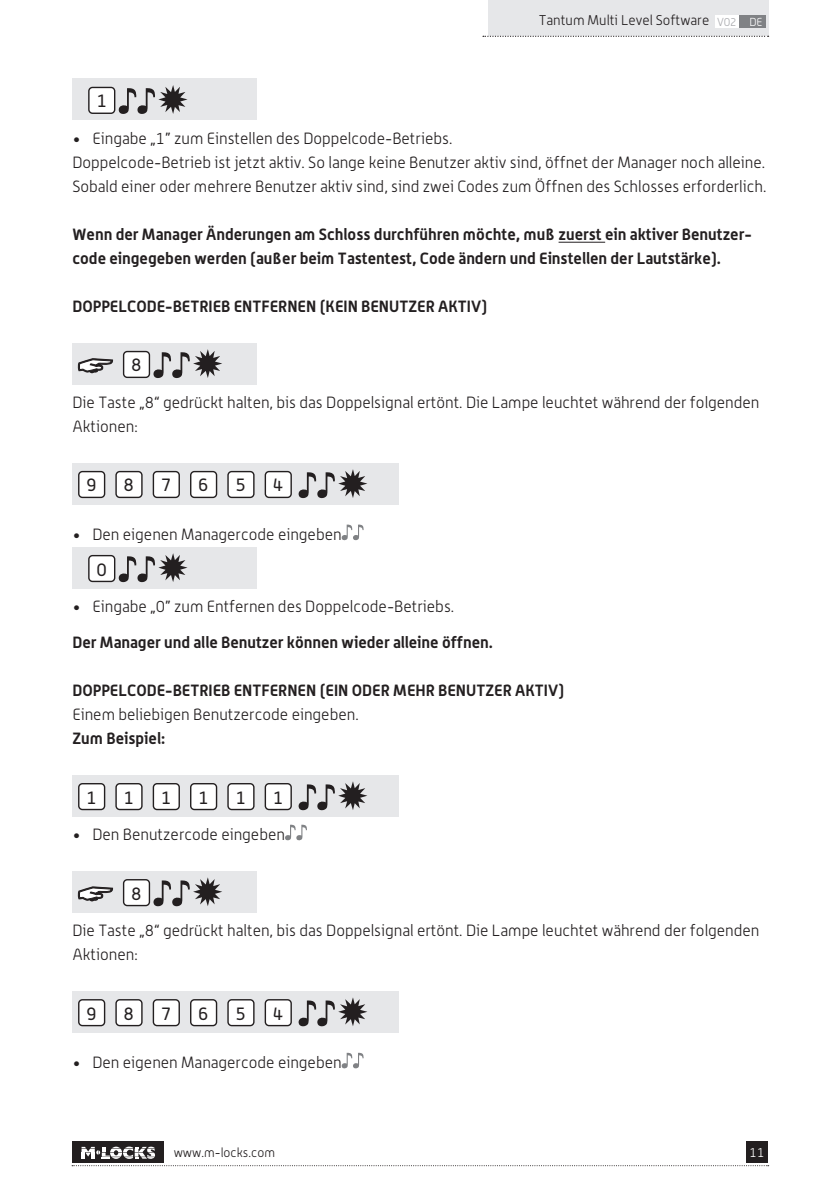
<style>
.page{position:relative;width:840px;height:1191px;background:#fff}
.page>*{position:absolute;margin:0;border:0;box-sizing:border-box;transform-origin:0 0}
.body{font:18px "Alwyn OT";color:#231f20}
.body-2{font:300 16px/24px "Alwyn OT";color:#231f20}
.body-3{font:700 16px/24px "Alwyn OT";color:#231f20}
.t1{font:300 14px "Alwyn OT";color:#231f20}
.t2{font:300 12.8px "Alwyn OT";color:#231f20}
.t3{font:300 12.8px "Alwyn OT";color:#fff}
.s1{font-size:11.4px;color:#a8a9ad}
.s2{font-size:11.4px;color:#fff}
</style>
<div class="page">
<div style="left:746px;top:1141px;width:21px;height:22px;background:#231f20"></div>
<svg style="left:72px;top:1165px;width:696px;height:1px"></svg>
<div style="left:488px;top:0;width:279px;height:36px;background:#e6e7e9"></div>
<div style="left:714px;top:15px;width:24px;height:13px;background:#fff"></div>
<div style="left:738px;top:15px;width:27px;height:13px;background:#808285"></div>
<svg style="left:482px;top:36px;width:286px;height:1px"></svg>
<div style="left:72px;top:1141px;width:91px;height:22px;background:#231f20"></div>
<svg style="left:81px;top:1146px;width:74px;height:12px"></svg>
<hr style="left:558px;top:242px;width:47px;height:1px;background:#231f20">
<div style="left:72px;top:79px;width:184px;height:41px;background:#e6e7e9"></div>
<div style="left:89px;top:87px;width:26px;height:26px;background:#fff;border-radius:4px"></div>
<div style="left:88px;top:87px;width:27px;height:27px;border:1px solid #231f20;border-radius:4px"></div>
<svg style="left:118px;top:85px;width:69px;height:29px"></svg>
<div style="left:72px;top:343px;width:184px;height:41px;background:#e6e7e9"></div>
<svg style="left:78px;top:358px;width:35px;height:15px"></svg>
<div style="left:123px;top:351px;width:26px;height:26px;background:#fff;border-radius:4px"></div>
<div style="left:123px;top:351px;width:27px;height:27px;border:1px solid #231f20;border-radius:4px"></div>
<svg style="left:153px;top:349px;width:69px;height:29px"></svg>
<div style="left:72px;top:463px;width:327px;height:41px;background:#e6e7e9"></div>
<div style="left:79px;top:471px;width:25px;height:26px;background:#fff;border-radius:4px"></div>
<div style="left:78px;top:471px;width:27px;height:27px;border:1px solid #231f20;border-radius:4px"></div>
<div style="left:116px;top:471px;width:26px;height:26px;background:#fff;border-radius:4px"></div>
<div style="left:115px;top:471px;width:27px;height:27px;border:1px solid #231f20;border-radius:4px"></div>
<div style="left:153px;top:471px;width:26px;height:26px;background:#fff;border-radius:4px"></div>
<div style="left:153px;top:471px;width:27px;height:27px;border:1px solid #231f20;border-radius:4px"></div>
<div style="left:191px;top:471px;width:25px;height:26px;background:#fff;border-radius:4px"></div>
<div style="left:190px;top:471px;width:27px;height:27px;border:1px solid #231f20;border-radius:4px"></div>
<div style="left:228px;top:471px;width:26px;height:26px;background:#fff;border-radius:4px"></div>
<div style="left:227px;top:471px;width:27px;height:27px;border:1px solid #231f20;border-radius:4px"></div>
<div style="left:265px;top:471px;width:26px;height:26px;background:#fff;border-radius:4px"></div>
<div style="left:264px;top:471px;width:28px;height:27px;border:1px solid #231f20;border-radius:4px"></div>
<svg style="left:298px;top:469px;width:69px;height:30px"></svg>
<svg style="left:341px;top:524px;width:22px;height:17px"></svg>
<div style="left:72px;top:547px;width:184px;height:41px;background:#e6e7e9"></div>
<div style="left:89px;top:555px;width:26px;height:26px;background:#fff;border-radius:4px"></div>
<div style="left:88px;top:555px;width:27px;height:27px;border:1px solid #231f20;border-radius:4px"></div>
<svg style="left:118px;top:553px;width:69px;height:30px"></svg>
<div style="left:72px;top:775px;width:327px;height:41px;background:#e6e7e9"></div>
<div style="left:79px;top:783px;width:25px;height:26px;background:#fff;border-radius:4px"></div>
<div style="left:78px;top:783px;width:27px;height:27px;border:1px solid #231f20;border-radius:4px"></div>
<div style="left:116px;top:783px;width:26px;height:26px;background:#fff;border-radius:4px"></div>
<div style="left:115px;top:783px;width:27px;height:27px;border:1px solid #231f20;border-radius:4px"></div>
<div style="left:153px;top:783px;width:26px;height:26px;background:#fff;border-radius:4px"></div>
<div style="left:153px;top:783px;width:27px;height:27px;border:1px solid #231f20;border-radius:4px"></div>
<div style="left:191px;top:783px;width:25px;height:26px;background:#fff;border-radius:4px"></div>
<div style="left:190px;top:783px;width:27px;height:27px;border:1px solid #231f20;border-radius:4px"></div>
<div style="left:228px;top:783px;width:26px;height:26px;background:#fff;border-radius:4px"></div>
<div style="left:227px;top:783px;width:27px;height:27px;border:1px solid #231f20;border-radius:4px"></div>
<div style="left:265px;top:783px;width:26px;height:26px;background:#fff;border-radius:4px"></div>
<div style="left:264px;top:783px;width:28px;height:27px;border:1px solid #231f20;border-radius:4px"></div>
<svg style="left:298px;top:781px;width:69px;height:30px"></svg>
<svg style="left:285px;top:824px;width:22px;height:17px"></svg>
<div style="left:72px;top:871px;width:184px;height:41px;background:#e6e7e9"></div>
<svg style="left:78px;top:886px;width:35px;height:15px"></svg>
<div style="left:123px;top:879px;width:26px;height:26px;background:#fff;border-radius:4px"></div>
<div style="left:123px;top:879px;width:27px;height:27px;border:1px solid #231f20;border-radius:4px"></div>
<svg style="left:153px;top:877px;width:69px;height:30px"></svg>
<div style="left:72px;top:991px;width:327px;height:41px;background:#e6e7e9"></div>
<div style="left:79px;top:999px;width:25px;height:26px;background:#fff;border-radius:4px"></div>
<div style="left:78px;top:999px;width:27px;height:27px;border:1px solid #231f20;border-radius:4px"></div>
<div style="left:116px;top:999px;width:26px;height:26px;background:#fff;border-radius:4px"></div>
<div style="left:115px;top:999px;width:27px;height:27px;border:1px solid #231f20;border-radius:4px"></div>
<div style="left:153px;top:999px;width:26px;height:26px;background:#fff;border-radius:4px"></div>
<div style="left:153px;top:999px;width:27px;height:27px;border:1px solid #231f20;border-radius:4px"></div>
<div style="left:191px;top:999px;width:25px;height:26px;background:#fff;border-radius:4px"></div>
<div style="left:190px;top:999px;width:27px;height:27px;border:1px solid #231f20;border-radius:4px"></div>
<div style="left:228px;top:999px;width:26px;height:26px;background:#fff;border-radius:4px"></div>
<div style="left:227px;top:999px;width:27px;height:27px;border:1px solid #231f20;border-radius:4px"></div>
<div style="left:265px;top:999px;width:26px;height:26px;background:#fff;border-radius:4px"></div>
<div style="left:264px;top:999px;width:28px;height:27px;border:1px solid #231f20;border-radius:4px"></div>
<svg style="left:298px;top:997px;width:69px;height:30px"></svg>
<svg style="left:341px;top:1052px;width:22px;height:17px"></svg>
<p class="t1" style="left:538px;top:12px;width:225px">Tantum Multi Level Software <span class="s1">V02</span> <span class="s2">DE</span></p>
<p class="body" style="left:96px;top:90px;width:12px">1</p>
<p class="body-2" style="left:72px;top:126px;width:381px">• Eingabe „1” zum Einstellen des Doppelcode-Betriebs.</p>
<p class="body-2" style="left:72px;top:150px;width:695px">Doppelcode-Betrieb ist jetzt aktiv. So lange keine Benutzer aktiv sind, öffnet der Manager noch alleine.<br>Sobald einer oder mehrere Benutzer aktiv sind, sind zwei Codes zum Öffnen des Schlosses erforderlich.</p>
<p class="body-3" style="left:72px;top:222px;width:680px">Wenn der Manager Änderungen am Schloss durchführen möchte, muß zuerst ein aktiver Benutzer&shy;code eingegeben werden (außer beim Tastentest, Code ändern und Einstellen der Lautstärke).</p>
<p class="body-3" style="left:72px;top:294px;width:416px">DOPPELCODE-BETRIEB ENTFERNEN (KEIN BENUTZER AKTIV)</p>
<p class="body" style="left:131px;top:354px;width:12px">8</p>
<p class="body-2" style="left:72px;top:390px;width:688px">Die Taste „8“ gedrückt halten, bis das Doppelsignal ertönt. Die Lampe leuchtet während der folgenden<br>Aktionen:</p>
<p class="body" style="left:86px;top:474px;width:12px">9</p>
<p class="body" style="left:123px;top:474px;width:12px">8</p>
<p class="body" style="left:161px;top:474px;width:12px">7</p>
<p class="body" style="left:198px;top:474px;width:12px">6</p>
<p class="body" style="left:235px;top:474px;width:12px">5</p>
<p class="body" style="left:273px;top:474px;width:12px">4</p>
<p class="body-2" style="left:72px;top:522px;width:270px">• Den eigenen Managercode eingeben</p>
<p class="body" style="left:96px;top:558px;width:12px">0</p>
<p class="body-2" style="left:72px;top:594px;width:383px">• Eingabe „0” zum Entfernen des Doppelcode-Betriebs.</p>
<p class="body-3" style="left:72px;top:630px;width:422px">Der Manager und alle Benutzer können wieder alleine öffnen.</p>
<p class="body-3" style="left:72px;top:678px;width:493px">DOPPELCODE-BETRIEB ENTFERNEN (EIN ODER MEHR BENUTZER AKTIV)</p>
<p class="body-2" style="left:72px;top:702px;width:287px">Einem beliebigen Benutzercode eingeben.</p>
<p class="body-3" style="left:72px;top:726px;width:94px">Zum Beispiel:</p>
<p class="body" style="left:86px;top:786px;width:12px">1</p>
<p class="body" style="left:123px;top:786px;width:12px">1</p>
<p class="body" style="left:161px;top:786px;width:12px">1</p>
<p class="body" style="left:198px;top:786px;width:12px">1</p>
<p class="body" style="left:235px;top:786px;width:12px">1</p>
<p class="body" style="left:273px;top:786px;width:12px">1</p>
<p class="body-2" style="left:72px;top:822px;width:214px">• Den Benutzercode eingeben</p>
<p class="body" style="left:131px;top:882px;width:12px">8</p>
<p class="body-2" style="left:72px;top:918px;width:688px">Die Taste „8“ gedrückt halten, bis das Doppelsignal ertönt. Die Lampe leuchtet während der folgenden<br>Aktionen:</p>
<p class="body" style="left:86px;top:1002px;width:12px">9</p>
<p class="body" style="left:123px;top:1002px;width:12px">8</p>
<p class="body" style="left:161px;top:1002px;width:12px">7</p>
<p class="body" style="left:198px;top:1002px;width:12px">6</p>
<p class="body" style="left:235px;top:1002px;width:12px">5</p>
<p class="body" style="left:273px;top:1002px;width:12px">4</p>
<p class="body-2" style="left:72px;top:1050px;width:270px">• Den eigenen Managercode eingeben</p>
<p class="t2" style="left:173px;top:1145px;width:103px">www.m-locks.com</p>
<p class="t3" style="left:749px;top:1145px;width:16px">11</p>
</div>
